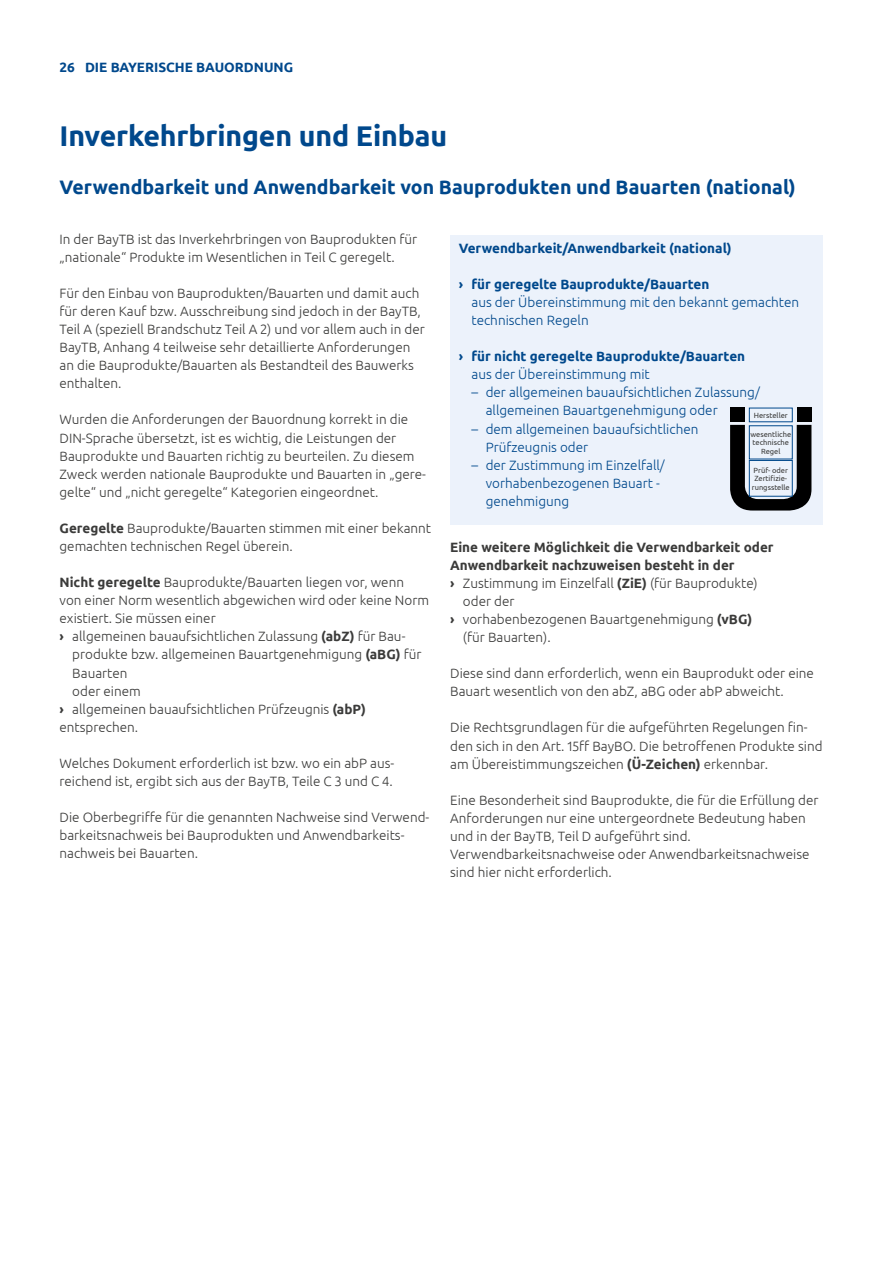
<style>
.page{position:relative;width:893px;height:1263px;background:#fff}
.page>*{position:absolute;margin:0;border:0;box-sizing:border-box;transform-origin:0 0}
.t1{font:700 28.5px "Ubuntu";letter-spacing:-.005em;color:#00488c}
.t2{font:700 19.5px "Ubuntu";color:#00488c}
.t3{font:300 13.5px/18.1px "Ubuntu";color:#3b3b3a}
.t4{font:300 13.5px/18.1px "Ubuntu";color:#00488c}
.t5{font:700 13.5px "Ubuntu";color:#00488c}
.t6{font:700 13.5px "Ubuntu";color:#3b3b3a}
.t7{font:7.5px/8.2px "Ubuntu";color:#3b3b3a;text-align:center}
.s1{font-weight:700}
</style>
<div class="page">
<div style="left:450px;top:235px;width:373px;height:289px;background:#ecf2fb"></div>
<div style="left:730px;top:408px;width:14px;height:14px;background:#000"></div>
<div style="left:797px;top:408px;width:14px;height:14px;background:#000"></div>
<svg style="left:730px;top:425px;width:81px;height:85px"></svg>
<div style="left:749px;top:460px;width:43px;height:36px;border:1px solid #00488c"></div>
<p class="t5" style="left:60px;top:59px;width:235px">26 DIE BAYERISCHE BAUORDNUNG</p>
<h1 class="t1" style="left:60px;top:119px;width:389px">Inverkehrbringen und Einbau</h1>
<h2 class="t2" style="left:60px;top:175px;width:738px">Verwendbarkeit und Anwendbarkeit von Bauprodukten und Bauarten (national)</h2>
<p class="t3" style="left:60px;top:229px;width:359px">In der BayTB ist das Inverkehrbringen von Bauprodukten für „nationale“ Produkte im Wesentlichen in Teil C geregelt.</p>
<p class="t3" style="left:60px;top:284px;width:367px">Für den Einbau von Bauprodukten/Bauarten und damit auch für deren Kauf bzw. Ausschreibung sind jedoch in der BayTB, Teil A (speziell Brandschutz Teil A 2) und vor allem auch in der BayTB, Anhang 4 teilweise sehr detaillierte Anforderungen an die Bauprodukte/Bauarten als Bestandteil des Bauwerks enthalten.</p>
<p class="t3" style="left:60px;top:410px;width:368px">Wurden die Anforderungen der Bauordnung korrekt in die DIN-Sprache übersetzt, ist es wichtig, die Leistungen der Bauprodukte und Bauarten richtig zu beurteilen. Zu diesem Zweck werden nationale Bauprodukte und Bauarten in „gere&shy;gelte“ und „nicht geregelte“ Kategorien eingeordnet.</p>
<p class="t3" style="left:60px;top:519px;width:373px"><span class="s1">Geregelte</span> Bauprodukte/Bauarten stimmen mit einer bekannt gemachten technischen Regel überein.</p>
<p class="t3" style="left:60px;top:573px;width:371px"><span class="s1">Nicht geregelte</span> Bauprodukte/Bauarten liegen vor, wenn von einer Norm wesentlich abgewichen wird oder keine Norm existiert. Sie müssen einer<br><span class="s1">›</span> allgemeinen bauaufsichtlichen Zulassung <span class="s1">(abZ)</span> für Bau-</p>
<p class="t3" style="left:72px;top:645px;width:351px">produkte bzw. allgemeinen Bauartgenehmigung <span class="s1">(aBG)</span> für</p>
<p class="t3" style="left:72px;top:663px;width:57px">Bauarten</p>
<p class="t3" style="left:72px;top:681px;width:70px">oder einem</p>
<p class="t3" style="left:60px;top:699px;width:308px"><span class="s1">›</span> allgemeinen bauaufsichtlichen Prüfzeugnis <span class="s1">(abP)</span></p>
<p class="t3" style="left:60px;top:717px;width:80px">entsprechen.</p>
<p class="t3" style="left:60px;top:754px;width:336px">Welches Dokument erforderlich ist bzw. wo ein abP aus&shy;reichend ist, ergibt sich aus der BayTB, Teile C 3 und C 4.</p>
<p class="t3" style="left:60px;top:808px;width:371px">Die Oberbegriffe für die genannten Nachweise sind Verwend&shy;barkeitsnachweis bei Bauprodukten und Anwendbarkeits&shy;nachweis bei Bauarten.</p>
<p class="t5" style="left:459px;top:240px;width:274px">Verwendbarkeit/Anwendbarkeit (national)</p>
<p class="t5" style="left:459px;top:276px;width:252px">› für geregelte Bauprodukte/Bauarten</p>
<p class="t4" style="left:471px;top:293px;width:329px">aus der Übereinstimmung mit den bekannt gemachten technischen Regeln</p>
<p class="t5" style="left:459px;top:348px;width:288px">› für nicht geregelte Bauprodukte/Bauarten</p>
<p class="t4" style="left:471px;top:365px;width:180px">aus der Übereinstimmung mit</p>
<p class="t4" style="left:486px;top:383px;width:276px;text-indent:-14px">– der allgemeinen bauaufsichtlichen Zulassung/ allgemeinen Bauartgenehmigung oder</p>
<p class="t4" style="left:486px;top:419px;width:214px;text-indent:-14px">– dem allgemeinen bauaufsichtlichen<br>Prüfzeugnis oder</p>
<p class="t4" style="left:486px;top:455px;width:181px;text-indent:-14px">– der Zustimmung im Einzelfall/ vorhabenbezogenen Bauart - genehmigung</p>
<p class="t7" style="left:754px;top:411px;width:36px">Hersteller</p>
<p class="t7" style="left:750px;top:430px;width:42px">wesentliche technische<br>Regel</p>
<p class="t7" style="left:752px;top:466px;width:39px">Prüf- oder<br>Zertifizie&shy;rungsstelle</p>
<p class="t6" style="left:450px;top:539px;width:325px">Eine weitere Möglichkeit die Verwendbarkeit oder</p>
<p class="t6" style="left:450px;top:557px;width:286px">Anwendbarkeit nachzuweisen besteht in der</p>
<p class="t3" style="left:450px;top:574px;width:309px"><span class="s1">›</span> Zustimmung im Einzelfall <span class="s1">(ZiE)</span> (für Bauprodukte)</p>
<p class="t3" style="left:463px;top:592px;width:53px">oder der</p>
<p class="t3" style="left:450px;top:610px;width:304px"><span class="s1">›</span> vorhabenbezogenen Bauartgenehmigung <span class="s1">(vBG)</span></p>
<p class="t3" style="left:463px;top:628px;width:89px">(für Bauarten).</p>
<p class="t3" style="left:450px;top:664px;width:365px">Diese sind dann erforderlich, wenn ein Bauprodukt oder eine<br>Bauart wesentlich von den abZ, aBG oder abP abweicht.</p>
<p class="t3" style="left:450px;top:718px;width:374px">Die Rechtsgrundlagen für die aufgeführten Regelungen fin&shy;den sich in den Art. 15ff BayBO. Die betroffenen Produkte sind am Übereistimmungszeichen <span class="s1">(Ü-Zeichen)</span> erkennbar.</p>
<p class="t3" style="left:450px;top:790px;width:370px">Eine Besonderheit sind Bauprodukte, die für die Erfüllung der Anforderungen nur eine untergeordnete Bedeutung haben und in der BayTB, Teil D aufgeführt sind.<br>Verwendbarkeitsnachweise oder Anwendbarkeitsnachweise sind hier nicht erforderlich.</p>
</div>
